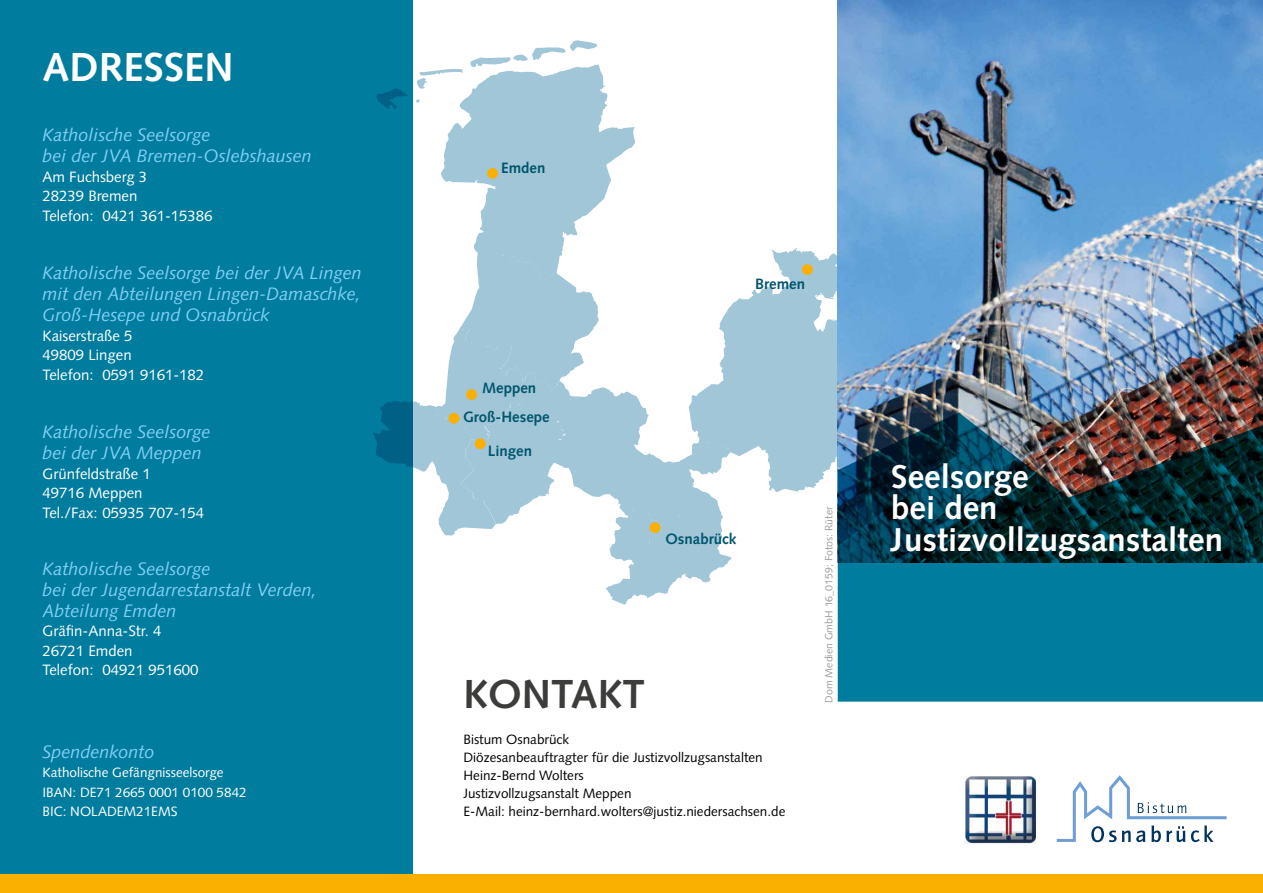
<style>
.page{position:relative;width:1263px;height:893px;background:#fff}
.page>*{position:absolute;margin:0;border:0;box-sizing:border-box;transform-origin:0 0}
.t1{font:700 40.5px "Syntax LT Std";color:#fff}
.t2{font:700 40.5px "Syntax LT Std";color:#3c3c3b}
.t3{font:700 33px/31.5px "Syntax LT Std";color:#fff}
.t4{font:italic 18px/21px "Syntax LT Std";color:#83d0f5}
.t5{font:15px/19.5px "Syntax LT Std";color:#fff}
.t6{font:700 15px "Syntax LT Std";color:#00566d}
.t7{font:13.5px/18px "Syntax LT Std";color:#000}
.t8{font:13.5px/19.5px "Syntax LT Std";color:#fff}
.t9{font:10.5px "Syntax LT Std";color:#9d9d9c}
</style>
<div class="page">
<div style="left:0;top:0;width:413px;height:893px;background:#007c9e"></div>
<div style="left:0;top:874px;width:1263px;height:19px;background:#f9b000"></div>
<svg style="left:1057px;top:775px;width:169px;height:67px"></svg>
<img style="left:965px;top:775px;width:70px;height:69px">
<svg style="left:373px;top:40px;width:465px;height:565px"></svg>
<div style="left:487px;top:168px;width:11px;height:11px;background:#f9b000;border-radius:50%"></div>
<div style="left:466px;top:389px;width:11px;height:11px;background:#f9b000;border-radius:50%"></div>
<div style="left:448px;top:413px;width:11px;height:11px;background:#f9b000;border-radius:50%"></div>
<div style="left:475px;top:438px;width:11px;height:11px;background:#f9b000;border-radius:50%"></div>
<div style="left:650px;top:522px;width:11px;height:11px;background:#f9b000;border-radius:50%"></div>
<div style="left:802px;top:264px;width:11px;height:11px;background:#f9b000;border-radius:50%"></div>
<img style="left:838px;top:0;width:425px;height:412px">
<img style="left:838px;top:412px;width:425px;height:290px">
<h1 class="t1" style="left:43px;top:44px;width:193px">ADRESSEN</h1>
<p class="t4" style="left:43px;top:125px;width:271px">Katholische Seelsorge<br>bei der JVA Bremen-Oslebshausen</p>
<p class="t5" style="left:43px;top:167px;width:172px">Am Fuchsberg 3<br>28239 Bremen<br>Telefon: 0421 361-15386</p>
<p class="t4" style="left:43px;top:263px;width:321px;text-align:justify">Katholische Seelsorge bei der JVA Lingen mit den Abteilungen Lingen-Damaschke, Groß-Hesepe und Osnabrück</p>
<p class="t5" style="left:43px;top:326px;width:163px">Kaiserstraße 5<br>49809 Lingen<br>Telefon: 0591 9161-182</p>
<p class="t4" style="left:43px;top:422px;width:170px">Katholische Seelsorge bei der JVA Meppen</p>
<p class="t5" style="left:43px;top:464px;width:163px">Grünfeldstraße 1<br>49716 Meppen<br>Tel./Fax: 05935 707-154</p>
<p class="t4" style="left:43px;top:558px;width:276px">Katholische Seelsorge<br>bei der Jugendarrestanstalt Verden,<br>Abteilung Emden</p>
<p class="t5" style="left:43px;top:622px;width:157px">Gräfin-Anna-Str. 4<br>26721 Emden<br>Telefon: 04921 951600</p>
<p class="t4" style="left:43px;top:741px;width:114px">Spendenkonto</p>
<p class="t8" style="left:43px;top:763px;width:206px">Katholische Gefängnisseelsorge<br>IBAN: DE71 2665 0001 0100 5842<br>BIC: NOLADEM21EMS</p>
<p class="t6" style="left:501px;top:160px;width:46px">Emden</p>
<p class="t6" style="left:755px;top:275px;width:51px">Bremen</p>
<p class="t6" style="left:482px;top:379px;width:56px">Meppen</p>
<p class="t6" style="left:463px;top:408px;width:88px">Groß-Hesepe</p>
<p class="t6" style="left:488px;top:442px;width:46px">Lingen</p>
<p class="t6" style="left:665px;top:531px;width:72px">Osnabrück</p>
<h1 class="t2" style="left:463px;top:670px;width:183px">KONTAKT</h1>
<p class="t7" style="left:463px;top:730px;width:323px">Bistum Osnabrück<br>Diözesanbeauftragter für die Justizvollzugsanstalten Heinz-Bernd Wolters<br>Justizvollzugsanstalt Meppen<br>E-Mail: heinz-bernhard.wolters@justiz.niedersachsen.de</p>
<p class="t9" style="left:823px;top:703px;width:198px;rotate:-90deg">Dom Medien GmbH 16_0159; Fotos: Rüter</p>
<h2 class="t3" style="left:891px;top:461px;width:333px">Seelsorge<br>bei den<br>Justizvollzugsanstalten</h2>
</div>
